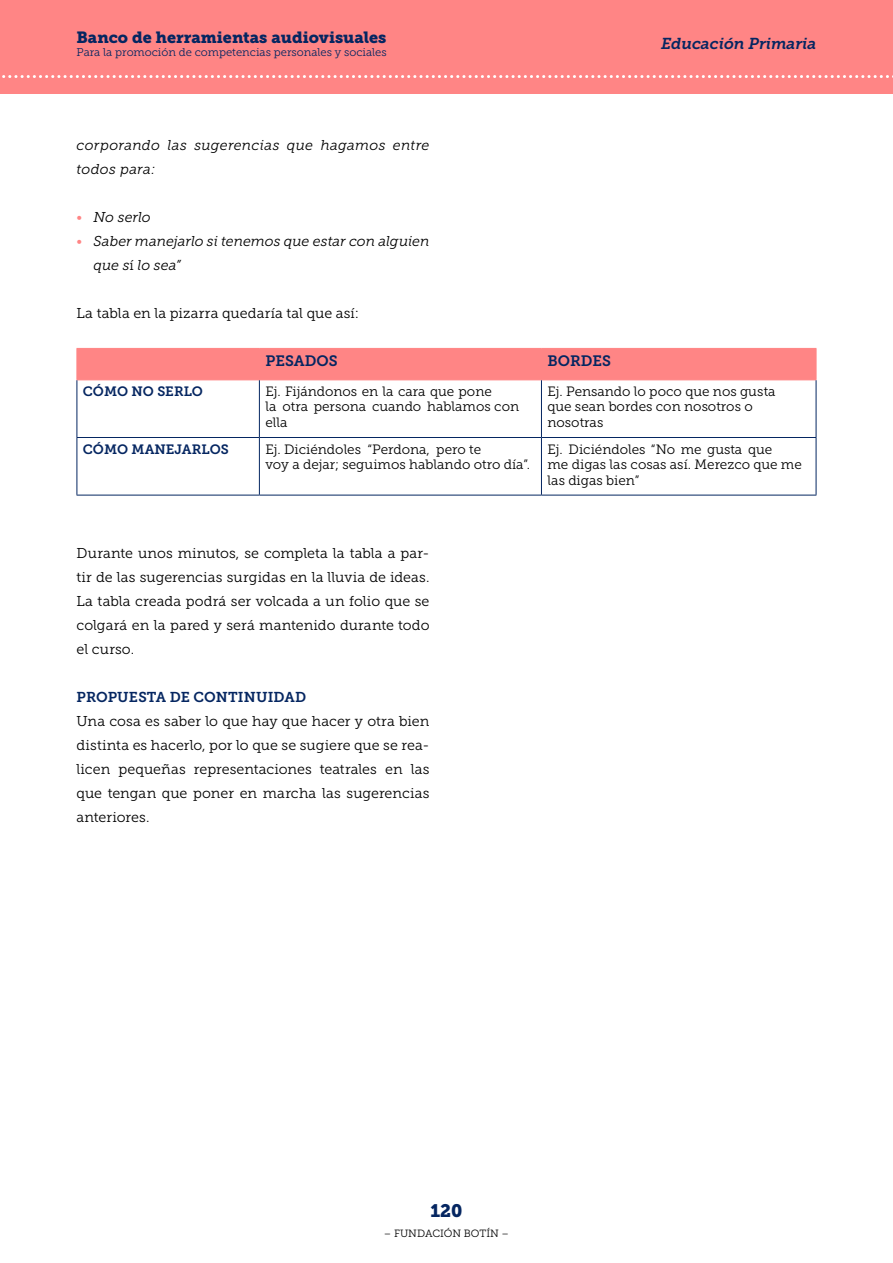
<style>
.page{position:relative;width:893px;height:1263px;background:#fff}
.page>*{position:absolute;margin:0;border:0;box-sizing:border-box;transform-origin:0 0}
.t1{font:18px "Museo Slab 900";color:#052661}
.t2{font:16.2px "Museo Slab 900";color:#052661}
.t3{font:italic 15.75px "Museo Slab 700";color:#052661}
.t4{font:15px "Museo Slab 700";color:#052661}
.t5{font:14.25px/24px "Museo Slab 300";letter-spacing:.005em;color:#000;text-align:justify}
.t6{font:italic 14.25px/24px "Museo Slab 300";letter-spacing:.01em;color:#000}
.t7{font:14.25px "Museo Slab 700";letter-spacing:.005em;color:#052661}
.t8{font:13.5px/15.5px "Museo Slab 300";color:#000}
.t9{font:13.5px "Museo Slab 700";color:#052661}
.t10{font:11.25px "Museo Slab 300";color:#052661}
.t11{font:10.5px "Museo Slab 300";color:#000}
.s1{font-style:normal;color:#ff8585}
.s2{font-style:normal}
</style>
<div class="page">
<div style="left:0;top:0;width:893px;height:94px;background:#ff8585"></div>
<svg style="left:2px;top:75px;width:891px;height:3px"></svg>
<div style="left:78px;top:349px;width:738px;height:30px;background:#ff8585"></div>
<hr style="left:77px;top:348px;width:182px;height:1px;background:#ff8585">
<hr style="left:77px;top:349px;width:1px;height:30px;background:#ff8585">
<hr style="left:259px;top:348px;width:282px;height:1px;background:#ff8585">
<hr style="left:259px;top:349px;width:1px;height:30px;background:#ff8585">
<hr style="left:541px;top:348px;width:275px;height:1px;background:#ff8585">
<hr style="left:541px;top:349px;width:1px;height:30px;background:#ff8585">
<hr style="left:816px;top:349px;width:1px;height:30px;background:#ff8585">
<hr style="left:77px;top:379px;width:182px;height:1px;background:#ff8585">
<hr style="left:259px;top:379px;width:282px;height:1px;background:#ff8585">
<hr style="left:541px;top:379px;width:275px;height:1px;background:#ff8585">
<hr style="left:77px;top:380px;width:1px;height:57px;background:#052661">
<hr style="left:259px;top:380px;width:1px;height:57px;background:#052661">
<hr style="left:541px;top:380px;width:1px;height:57px;background:#052661">
<hr style="left:816px;top:380px;width:1px;height:57px;background:#052661">
<hr style="left:77px;top:437px;width:182px;height:1px;background:#052661">
<hr style="left:77px;top:438px;width:1px;height:57px;background:#052661">
<hr style="left:259px;top:437px;width:282px;height:1px;background:#052661">
<hr style="left:259px;top:438px;width:1px;height:57px;background:#052661">
<hr style="left:541px;top:437px;width:275px;height:1px;background:#052661">
<hr style="left:541px;top:438px;width:1px;height:57px;background:#052661">
<hr style="left:816px;top:438px;width:1px;height:57px;background:#052661">
<hr style="left:77px;top:495px;width:182px;height:1px;background:#052661">
<hr style="left:259px;top:495px;width:282px;height:1px;background:#052661">
<hr style="left:541px;top:495px;width:275px;height:1px;background:#052661">
<p class="t2" style="left:77px;top:28px;width:311px">Banco de herramientas audiovisuales</p>
<p class="t10" style="left:77px;top:46px;width:312px">Para la promoción de competencias personales y sociales</p>
<p class="t3" style="left:661px;top:34px;width:157px">Educación Primaria</p>
<p class="t6" style="left:77px;top:133px;width:354px">corporando las sugerencias que hagamos entre todos para:</p>
<p class="t6" style="left:77px;top:205px;width:76px"><span class="s1">•</span> No serlo</p>
<p class="t6" style="left:94px;top:229px;width:337px;text-indent:-17px"><span class="s1">•</span> Saber manejarlo si tenemos que estar con alguien que s<span class="s2">í</span> lo sea”</p>
<p class="t5" style="left:77px;top:301px;width:284px">La tabla en la pizarra quedaría tal que así:</p>
<p class="t4" style="left:265px;top:352px;width:74px">PESADOS</p>
<p class="t4" style="left:547px;top:352px;width:65px">BORDES</p>
<p class="t9" style="left:83px;top:384px;width:122px">CÓMO NO SERLO</p>
<p class="t8" style="left:265px;top:384px;width:255px">Ej. Fijándonos en la cara que pone<br>la otra persona cuando hablamos con ella</p>
<p class="t8" style="left:547px;top:384px;width:230px">Ej. Pensando lo poco que nos gusta que sean bordes con nosotros o nosotras</p>
<p class="t9" style="left:83px;top:441px;width:148px">CÓMO MANEJARLOS</p>
<p class="t8" style="left:265px;top:441px;width:266px">Ej. Diciéndoles “Perdona, pero te<br>voy a dejar; seguimos hablando otro día”.</p>
<p class="t8" style="left:547px;top:441px;width:256px">Ej. Diciéndoles “No me gusta que<br>me digas las cosas así. Merezco que me las digas bien”</p>
<p class="t5" style="left:77px;top:541px;width:354px">Durante unos minutos, se completa la tabla a par&shy;tir de las sugerencias surgidas en la lluvia de ideas.<br>La tabla creada podrá ser volcada a un folio que se colgará en la pared y será mantenido durante todo el curso.</p>
<p class="t7" style="left:77px;top:689px;width:231px">PROPUESTA DE CONTINUIDAD</p>
<p class="t5" style="left:77px;top:709px;width:354px">Una cosa es saber lo que hay que hacer y otra bien distinta es hacerlo, por lo que se sugiere que se rea&shy;licen pequeñas representaciones teatrales en las que tengan que poner en marcha las sugerencias anteriores.</p>
<p class="t1" style="left:430px;top:1201px;width:34px">120</p>
<p class="t11" style="left:384px;top:1227px;width:127px">– FUNDACIÓN BOTÍN –</p>
</div>
